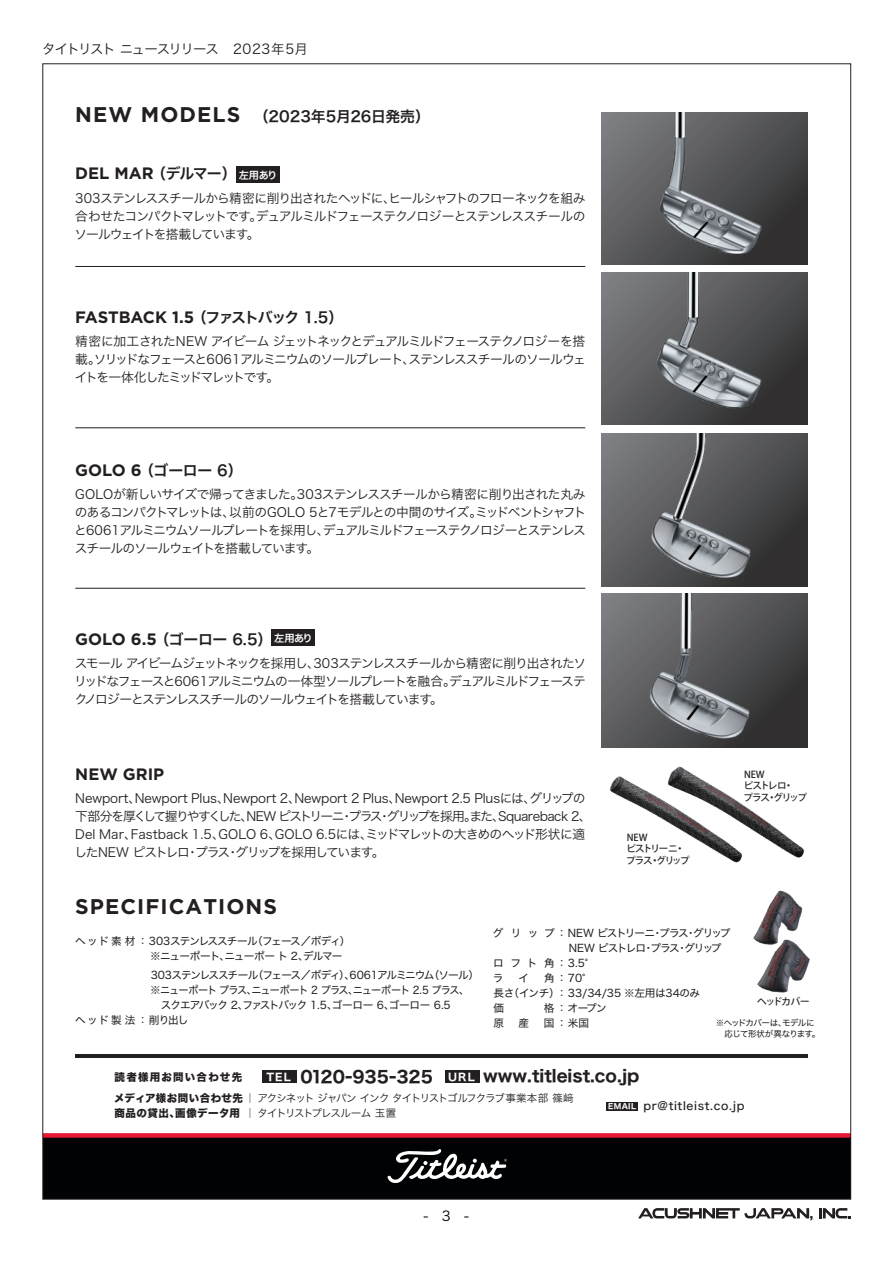
<style>
.page{position:relative;width:893px;height:1263px;background:#fff}
.page>*{position:absolute;margin:0;border:0;box-sizing:border-box;transform-origin:0 0}
.t1{font:700 21.3px "Gotham";letter-spacing:.05em;color:#231f20}
.t2{font:16.5px "Hiragino Sans W7";color:#231f20}
.t3{font:700 16.5px "Gotham";color:#231f20}
.t4{font:14.85px "Hira Kaku Pro W6";letter-spacing:-.025em;color:#231f20}
.t5{font:14.85px "Hira Kaku Pro W6";letter-spacing:-.125em;color:#231f20}
.t6{font:14.85px "Hira Kaku Pro W6";color:#231f20}
.t7{font:13.5px "Hira Kaku Pro W3";letter-spacing:-.08em;color:#231f20}
.t8{font:13.5px "Hira Kaku Pro N W3";color:#030303}
.t9{font:12.75px/18.1px "Hira Kaku Pro W3";letter-spacing:-.08em;color:#231f20;text-align:justify}
.t10{font:12.75px/18.1px "Hira Kaku Pro W3";letter-spacing:-.04em;color:#231f20}
.t11{font:11.25px "Hiragino Sans W5";letter-spacing:.06em;color:#231f20}
.t12{font:10.65px/15px "Hiragino Sans W4";letter-spacing:-.08em;color:#231f20}
.t13{font:10.65px "Hiragino Sans W4";letter-spacing:-.105em;color:#231f20}
.t14{font:10.65px "Hiragino Sans W4";letter-spacing:-.015em;color:#231f20}
.t15{font:10.65px "Hiragino Sans W4";letter-spacing:.075em;color:#231f20}
.t16{font:10.5px/14.9px "Hiragino Sans W3";letter-spacing:-.1em;color:#231f20}
.t17{font:10.5px "Hira Kaku Std N W8";letter-spacing:.115em;color:#231f20}
.t18{font:10.2px "Hira Kaku Pro W6";letter-spacing:-.04em;color:#fff}
.t19{font:500 9.6px/11.6px "Koz Go Pro";letter-spacing:-.115em;color:#231f20}
.t20{font:8.55px/10.6px "Hiragino Sans W4";letter-spacing:-.065em;color:#231f20}
.s1{font-family:"Hira Kaku Pro W6";font-weight:400;font-size:14.85px}
.s2{font-family:"Gotham";font-weight:700;font-size:16.5px}
.s3{font-size:10.5px;color:#fff}
.s4{font-family:"Hira Kaku Std N W8"}
.s5{font-family:"Hiragino Sans W7";font-size:7.5px;color:#fff}
</style>
<div class="page">
<div style="left:43px;top:1135px;width:808px;height:64px;background:#010203"></div>
<div style="left:43px;top:1133px;width:808px;height:5px;background:#e51836"></div>
<svg style="left:387px;top:1149px;width:120px;height:34px"></svg>
<svg style="left:819px;top:1208px;width:32px;height:10px"></svg>
<svg style="left:638px;top:1208px;width:174px;height:12px"></svg>
<hr style="left:75px;top:1054px;width:732px;height:3px;background:#231f20">
<div style="left:262px;top:1070px;width:34px;height:13px;background:#231f20"></div>
<div style="left:445px;top:1070px;width:34px;height:13px;background:#231f20"></div>
<div style="left:606px;top:1102px;width:32px;height:9px;background:#231f20"></div>
<img style="left:790px;top:747px;width:18px;height:111px">
<img style="left:601px;top:747px;width:189px;height:116px">
<div style="left:236px;top:166px;width:43px;height:17px;background:#231f20"></div>
<div style="left:272px;top:629px;width:43px;height:17px;background:#231f20"></div>
<svg style="left:601px;top:112px;width:207px;height:152px;background:#535355"></svg>
<div style="left:601px;top:272px;width:207px;height:152px;background:linear-gradient(to bottom,#7e8083,#5b5a5d)"></div>
<div style="left:601px;top:433px;width:207px;height:154px;background:linear-gradient(to bottom,#7e8083,#5a5a5c)"></div>
<hr style="left:75px;top:266px;width:510px;height:1px;background:#231f20">
<hr style="left:75px;top:427px;width:510px;height:1px;background:#231f20">
<img style="left:606px;top:112px;width:197px;height:152px">
<img style="left:618px;top:272px;width:190px;height:152px">
<img style="left:622px;top:433px;width:186px;height:154px">
<svg style="left:601px;top:594px;width:207px;height:153px;background:#535355"></svg>
<hr style="left:75px;top:588px;width:510px;height:1px;background:#231f20">
<img style="left:606px;top:594px;width:197px;height:153px">
<img style="left:757px;top:951px;width:53px;height:42px">
<img style="left:753px;top:890px;width:50px;height:61px">
<p class="t7" style="left:42px;top:37px;width:267px">タイトリスト ニュースリリース　2023年5月</p>
<h1 class="t1" style="left:75px;top:101px;width:166px">NEW MODELS</h1>
<p class="t6" style="left:254px;top:103px;width:178px">（2023年5月26日発売）</p>
<p class="t3" style="left:75px;top:163px;width:163px">DEL MAR <span class="s1">（デルマー）</span></p>
<p class="t18" style="left:239px;top:166px;width:40px">左用あり</p>
<p class="t9" style="left:74px;top:188px;width:513px">303ステンレススチールから精密に削り出されたヘッドに、ヒールシャフトのフローネックを組み合わせたコンパクトマレットです。デュアルミルドフェーステクノロジーとステンレススチールのソールウェイトを搭載しています。</p>
<p class="t5" style="left:75px;top:303px;width:270px"><span class="s2">FASTBACK 1.5</span> （ファストバック 1.5）</p>
<p class="t9" style="left:75px;top:331px;width:513px">精密に加工されたNEW アイビーム ジェットネックとデュアルミルドフェーステクノロジーを搭載。ソリッドなフェースと6061アルミニウムのソールプレート、ステンレススチールのソールウェイトを一体化したミッドマレットです。</p>
<p class="t4" style="left:75px;top:457px;width:169px"><span class="s2">GOLO 6</span> （ゴーロー 6）</p>
<p class="t9" style="left:74px;top:484px;width:514px">GOLOが新しいサイズで帰ってきました。303ステンレススチールから精密に削り出された丸みのあるコンパクトマレットは、以前のGOLO 5と7モデルとの中間のサイズ。ミッドベントシャフトと6061アルミニウムソールプレートを採用し、デュアルミルドフェーステクノロジーとステンレススチールのソールウェイトを搭載しています。</p>
<p class="t4" style="left:75px;top:626px;width:199px"><span class="s2">GOLO 6.5</span> （ゴーロー 6.5）</p>
<p class="t9" style="left:74px;top:653px;width:514px">スモール アイビームジェットネックを採用し、303ステンレススチールから精密に削り出されたソリッドなフェースと6061アルミニウムの一体型ソールプレートを融合。デュアルミルドフェーステクノロジーとステンレススチールのソールウェイトを搭載しています。</p>
<p class="t18" style="left:274px;top:629px;width:40px">左用あり</p>
<p class="t3" style="left:75px;top:763px;width:90px">NEW GRIP</p>
<p class="t10" style="left:74px;top:788px;width:519px">Newport、Newport Plus、Newport 2、Newport 2 Plus、Newport 2.5 Plusには、グリップの下部分を厚くして握りやすくした、NEW ピストリーニ・プラス・グリップを採用。また、Squareback 2、Del Mar、Fastback 1.5、GOLO 6、GOLO 6.5には、ミッドマレットの大きめのヘッド形状に適したNEW ピストレロ・プラス・グリップを採用しています。</p>
<h1 class="t1" style="left:75px;top:892px;width:203px">SPECIFICATIONS</h1>
<p class="t19" style="left:626px;top:832px;width:65px">NEW<br>ピストリーニ・プラス・グリップ</p>
<p class="t19" style="left:743px;top:769px;width:65px">NEW<br>ピストレロ・<br>プラス・グリップ</p>
<p class="t12" style="left:140px;top:933px;width:212px;text-indent:-65px">ヘッド素材： 303ステンレススチール（フェース／ボディ）　※ニューポート、ニューポー ト 2、デルマー</p>
<p class="t12" style="left:151px;top:967px;width:330px">303ステンレススチール（フェース／ボディ）、6061アルミニウム（ソール）</p>
<p class="t12" style="left:140px;top:982px;width:331px">　※ニューポート プラス、ニューポート 2 プラス、ニューポート 2.5 プラス、</p>
<p class="t13" style="left:140px;top:996px;width:312px">　　スクエアバック 2、ファストバック 1.5、ゴーロー 6、ゴーロー 6.5</p>
<p class="t15" style="left:75px;top:1010px;width:115px">ヘッド製法： 削り出し</p>
<p class="t12" style="left:493px;top:924px;width:239px">グ リップ： NEW ピストリーニ・プラス・グリップ</p>
<p class="t12" style="left:569px;top:939px;width:154px">NEW ピストレロ・プラス・グリップ</p>
<p class="t12" style="left:493px;top:954px;width:97px">ロ フト 角： 3.5°</p>
<p class="t12" style="left:544px;top:969px;width:43px">角： 70°</p>
<p class="t14" style="left:556px;top:983px;width:145px">： 33/34/35 ※左用は34のみ</p>
<p class="t12" style="left:544px;top:999px;width:64px">格： オープン</p>
<p class="t12" style="left:544px;top:1014px;width:47px">国： 米国</p>
<p class="t12" style="left:493px;top:969px;width:68px;text-indent:25px">イ<br>長さ（インチ）価<br>原</p>
<p class="t12" style="left:493px;top:969px;width:12px">ラ</p>
<p class="t19" style="left:757px;top:996px;width:54px">ヘッドカバー</p>
<p class="t12" style="left:519px;top:1014px;width:12px">産</p>
<p class="t20" style="left:716px;top:1017px;width:106px">※ヘッドカバーは、モデルに　応じて形状が異なります。</p>
<p class="t17" style="left:115px;top:1071px;width:129px">読者様用お問い合わせ先</p>
<p class="t2" style="left:266px;top:1062px;width:374px"><span class="s3">TEL</span> 0120-935-325 <span class="s3">URL</span> www.titleist.co.jp</p>
<p class="t16" style="left:114px;top:1090px;width:461px"><span class="s4">メディア様お問い合わせ先 ｜</span>アクシネット ジャパン インク タイトリストゴルフクラブ事業本部 篠﨑<span class="s4">商品の貸出、画像データ用 ｜</span>タイトリストプレスルーム 玉置</p>
<p class="t11" style="left:608px;top:1096px;width:138px"><span class="s5">EMAIL</span> pr@titleist.co.jp</p>
<p class="t8" style="left:424px;top:1204px;width:47px">-　3 -</p>
</div>
